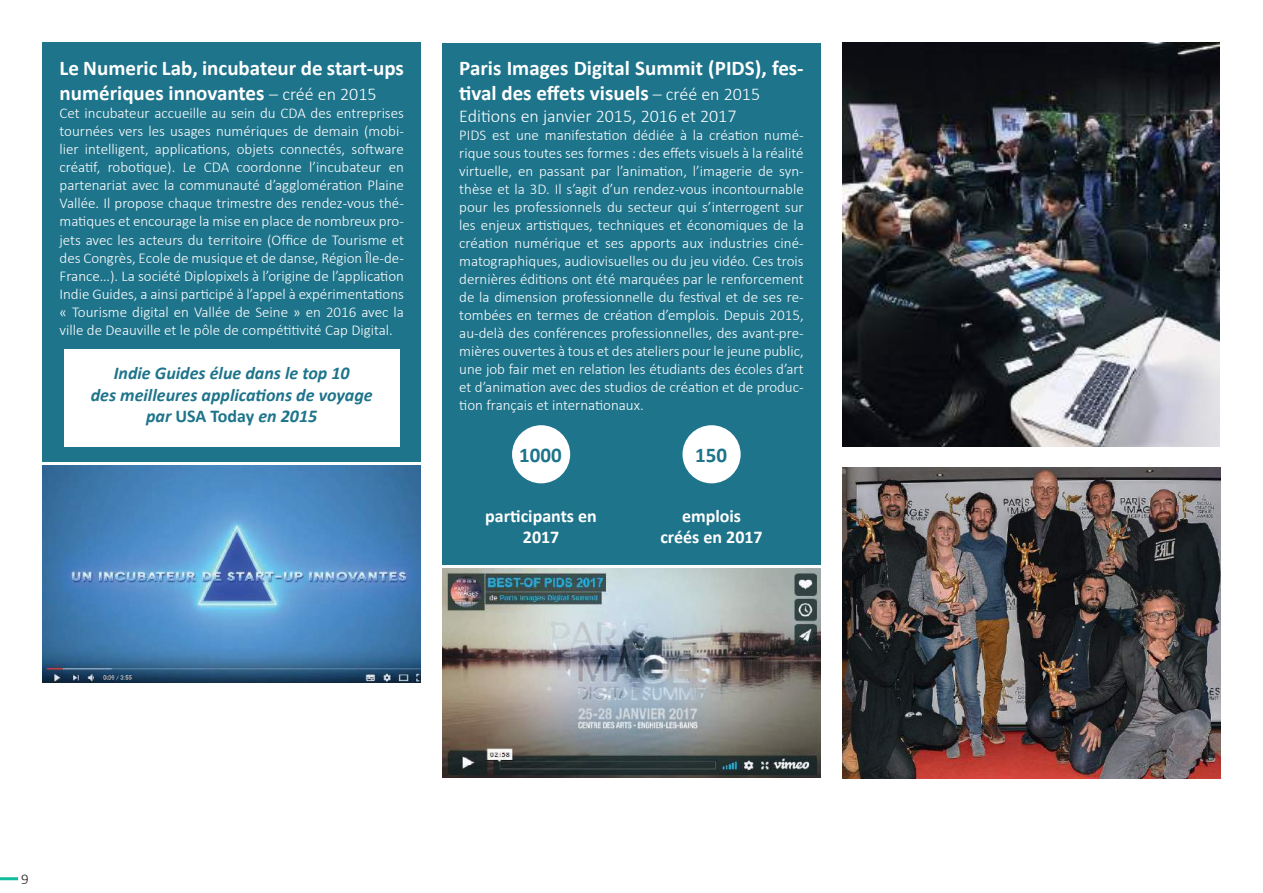
<style>
.page{position:relative;width:1263px;height:893px;background:#fff}
.page>*{position:absolute;margin:0;border:0;box-sizing:border-box;transform-origin:0 0}
.t1{font:700 21px/25.2px "Calibri";color:#fff}
.t2{font:700 21px "Calibri";color:#1e748b}
.t3{font:italic 700 18px/21.6px "Calibri";color:#1e748b;text-align:center}
.t4{font:700 18px/21.6px "Calibri";color:#fff;text-align:center}
.t5{font:300 18px "Calibri";color:#fff}
.t6{font:300 15px/18px "Calibri";color:#fff;text-align:justify}
.t7{font:300 15px "Calibri";color:#241f1f}
.s1{font-weight:300;font-size:18px}
.s2{font-style:normal}
</style>
<div class="page">
<hr style="left:0;top:877px;width:18px;height:3px;background:#11bb9d">
<div style="left:43px;top:43px;width:378px;height:419px;background:#1e748b"></div>
<img style="left:43px;top:466px;width:378px;height:217px">
<div style="left:442px;top:43px;width:379px;height:521px;background:#1e748b"></div>
<img style="left:442px;top:568px;width:379px;height:210px">
<img style="left:842px;top:43px;width:378px;height:403px">
<img style="left:842px;top:467px;width:378px;height:311px">
<div style="left:64px;top:349px;width:336px;height:97px;background:#fff"></div>
<div style="left:512px;top:425px;width:58px;height:58px;background:#fff;border-radius:50%"></div>
<div style="left:682px;top:425px;width:59px;height:58px;background:#fff;border-radius:50%"></div>
<h1 class="t1" style="left:60px;top:55px;width:346px">Le Numeric Lab, incubateur de start-ups numériques innovantes <span class="s1">– créé en 2015</span></h1>
<p class="t6" style="left:60px;top:104px;width:346px">Cet incubateur accueille au sein du CDA des entreprises tournées vers les usages numériques de demain (mobi&shy;lier intelligent, applications, objets connectés, software créatif, robotique). Le CDA coordonne l’incubateur en partenariat avec la communauté d’agglomération Plaine Vallée. Il propose chaque trimestre des rendez-vous thé&shy;matiques et encourage la mise en place de nombreux pro&shy;jets avec les acteurs du territoire (Office de Tourisme et des Congrès, Ecole de musique et de danse, Région Île-de-France…). La société Diplopixels à l’origine de l’application Indie Guides, a ainsi participé à l’appel à expérimentations « Tourisme digital en Vallée de Seine » en 2016 avec la ville de Deauville et le pôle de compétitivité Cap Digital.</p>
<p class="t3" style="left:91px;top:362px;width:283px">Indie Guides élue dans le top 10<br>des meilleures applications de voyage par <span class="s2">USA Today</span> en 2015</p>
<h1 class="t1" style="left:459px;top:55px;width:346px">Paris Images Digital Summit (PIDS), fes&shy;tival des effets visuels <span class="s1">– créé en 2015</span></h1>
<p class="t5" style="left:459px;top:105px;width:279px">Editions en janvier 2015, 2016 et 2017</p>
<p class="t6" style="left:459px;top:126px;width:346px">PIDS est une manifestation dédiée à la création numé&shy;rique sous toutes ses formes : des effets visuels à la réalité virtuelle, en passant par l’animation, l’imagerie de syn&shy;thèse et la 3D. Il s’agit d’un rendez-vous incontournable pour les professionnels du secteur qui s’interrogent sur les enjeux artistiques, techniques et économiques de la création numérique et ses apports aux industries ciné&shy;matographiques, audiovisuelles ou du jeu vidéo. Ces trois dernières éditions ont été marquées par le renforcement de la dimension professionnelle du festival et de ses re&shy;tombées en termes de création d’emplois. Depuis 2015, au-delà des conférences professionnelles, des avant-pre&shy;mières ouvertes à tous et des ateliers pour le jeune public, une job fair met en relation les étudiants des écoles d’art et d’animation avec des studios de création et de produc&shy;tion français et internationaux.</p>
<h1 class="t2" style="left:519px;top:440px;width:44px">1000</h1>
<p class="t4" style="left:485px;top:505px;width:113px">participants en<br>2017</p>
<h1 class="t2" style="left:695px;top:440px;width:33px">150</h1>
<p class="t4" style="left:660px;top:505px;width:104px">emplois créés en 2017</p>
<p class="t7" style="left:21px;top:870px;width:9px">9</p>
</div>
